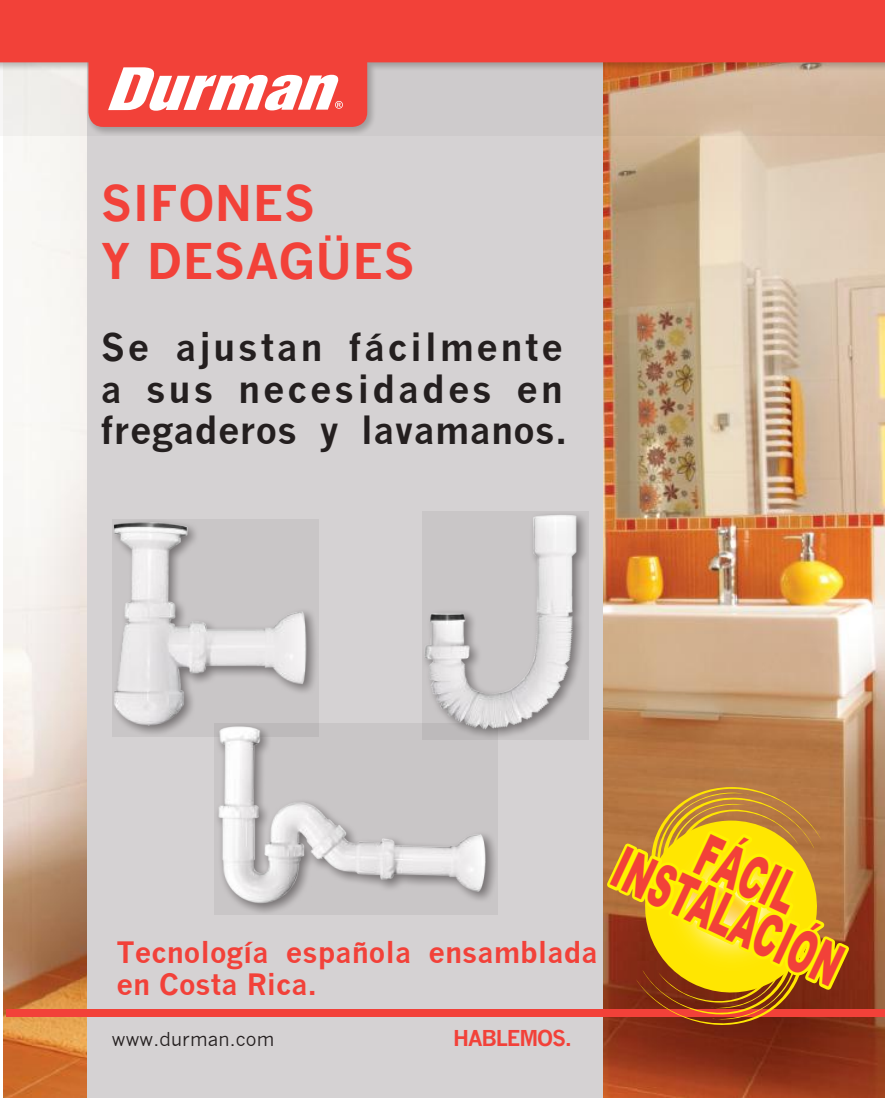
<style>
.page{position:relative;width:885px;height:1098px;background:#fff}
.page>*{position:absolute;margin:0;border:0;box-sizing:border-box;transform-origin:0 0}
.t1{font:900 58.25px "Arial";color:#f24139;scale:.55 1}
.t2{font:700 48px/57.8px "News Gothic";letter-spacing:.01em;color:#f24139}
.t3{font:700 37.25px/42px "News Gothic";letter-spacing:.07em;color:#241f1f;text-align:justify}
.t4{font:700 28.75px/31.2px "News Gothic";color:#f24139}
.t5{font:700 21.25px "News Gothic";letter-spacing:-.05em;color:#f24139}
.t6{font:18.75px "News Gothic";letter-spacing:.01em;color:#241f1f}
</style>
<div class="page">
<img style="left:4px;top:136px;width:881px;height:961px">
<div style="left:88px;top:0;width:515px;height:1097px;background:#d5d2d3"></div>
<svg style="left:3px;top:127px;width:882px;height:9px"></svg>
<svg style="left:0;top:0;width:885px;height:127px;background:#e57166"></svg>
<svg style="left:108px;top:67px;width:235px;height:44px;background:#f8a7a4"></svg>
<div style="left:6px;top:1009px;width:879px;height:7px;background:#f24139"></div>
<img style="left:112px;top:519px;width:207px;height:218px">
<img style="left:185px;top:702px;width:313px;height:213px">
<svg style="left:422px;top:734px;width:166px;height:6px"></svg>
<img style="left:412px;top:511px;width:176px;height:223px">
<svg style="left:602px;top:783px;width:252px;height:247px;background:#cd9c1f"></svg>
<p class="t2" style="left:101px;top:174px;width:315px">SIFONES<br>Y DESAGÜES</p>
<p class="t3" style="left:101px;top:325px;width:468px">Se ajustan fácilmente a sus necesidades en fregaderos y lavamanos.</p>
<p class="t4" style="left:117px;top:936px;width:482px">Tecnología española ensamblada en Costa Rica.</p>
<p class="t6" style="left:112px;top:1028px;width:164px">www.durman.com</p>
<p class="t5" style="left:453px;top:1025px;width:120px">HABLEMOS.</p>
<h1 class="t1" style="left:717px;top:813px;width:193px;rotate:25deg">FÁCIL</h1>
<h1 class="t1" style="left:634px;top:826px;width:448px;rotate:25deg">INSTALACIÓN</h1>
</div>
